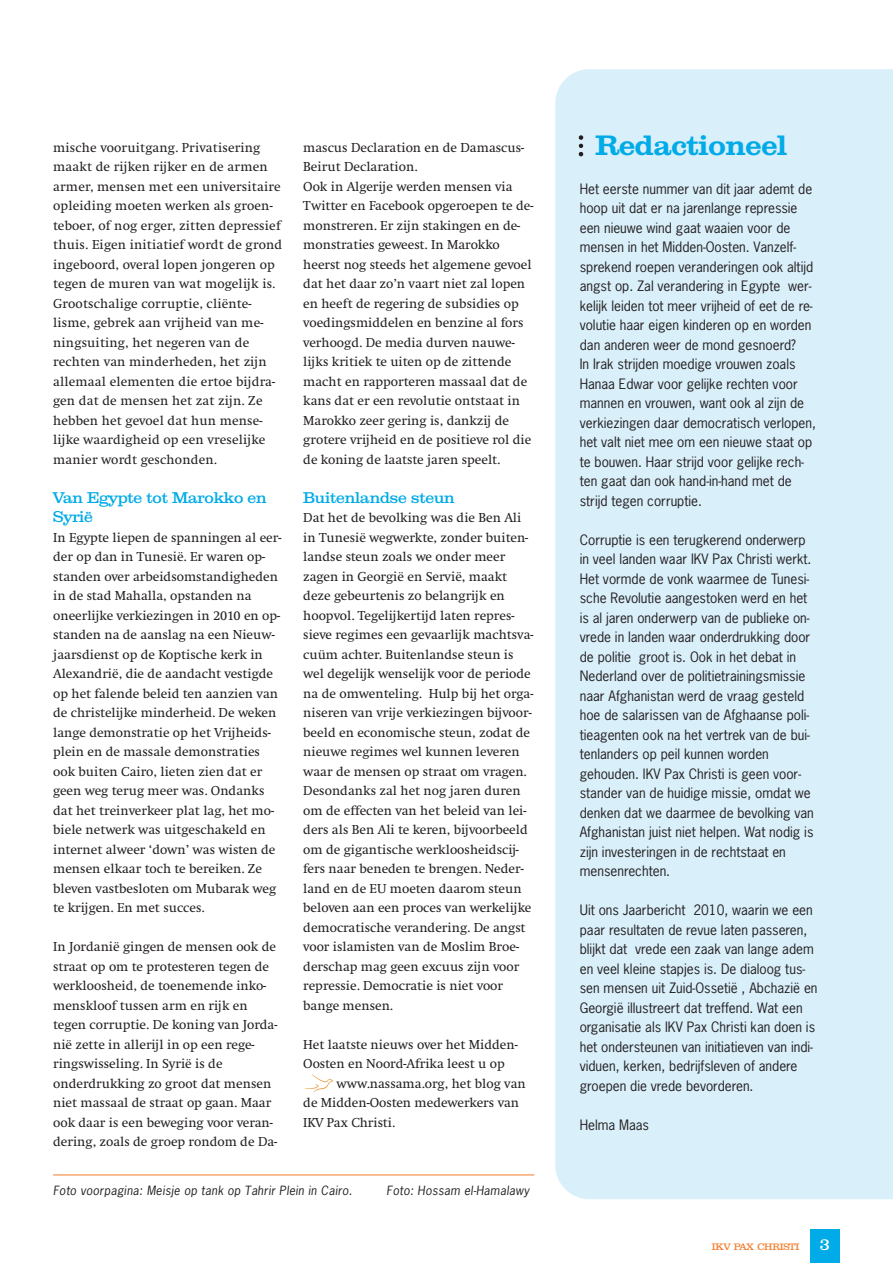
<style>
.page{position:relative;width:893px;height:1263px;background:#fff}
.page>*{position:absolute;margin:0;border:0;box-sizing:border-box;transform-origin:0 0}
.t1{font:600 27px "Clarendon";color:#00abe7}
.t2{font:15px/19.5px "Clarendon";color:#00abe7}
.t3{font:15px "Clarendon";color:#fff}
.t4{font:13.5px/19.5px "Swift";color:#231f20}
.t5{font:13.5px/19.5px "News Gothic";color:#231f20}
.t6{font:italic 12px "News Gothic";letter-spacing:.025em;color:#231f20}
.t7{font:9px "Clarendon";color:#f47b2a}
</style>
<div class="page">
<div style="left:810px;top:1229px;width:30px;height:34px;background:#00abe7"></div>
<svg style="left:305px;top:1074px;width:29px;height:18px"></svg>
<div style="left:555px;top:69px;width:338px;height:1130px;background:#d9effa"></div>
<svg style="left:579px;top:135px;width:4px;height:21px"></svg>
<hr style="left:53px;top:1174px;width:481px;height:1px;background:#f47b2a">
<p class="t4" style="left:53px;top:137px;width:231px">mische vooruitgang. Privatisering maakt de rijken rijker en de armen armer, mensen met een universitaire opleiding moeten werken als groen&shy;teboer, of nog erger, zitten depressief thuis. Eigen initiatief wordt de grond ingeboord, overal lopen jongeren op tegen de muren van wat mogelijk is.<br>Grootschalige corruptie, cliënte&shy;lisme, gebrek aan vrijheid van me&shy;ningsuiting, het negeren van de rechten van minderheden, het zijn allemaal elementen die ertoe bijdra&shy;gen dat de mensen het zat zijn. Ze hebben het gevoel dat hun mense&shy;lijke waardigheid op een vreselijke manier wordt geschonden.</p>
<p class="t2" style="left:53px;top:488px;width:215px">Van Egypte tot Marokko en<br>Syrië</p>
<p class="t4" style="left:53px;top:527px;width:230px">In Egypte liepen de spanningen al eer&shy;der op dan in Tunesië. Er waren op&shy;standen over arbeidsomstandigheden in de stad Mahalla, opstanden na oneerlijke verkiezingen in 2010 en op&shy;standen na de aanslag na een Nieuw&shy;jaarsdienst op de Koptische kerk in Alexandrië, die de aandacht vestigde op het falende beleid ten aanzien van de christelijke minderheid. De weken lange demonstratie op het Vrijheids&shy;plein en de massale demonstraties ook buiten Cairo, lieten zien dat er geen weg terug meer was. Ondanks dat het treinverkeer plat lag, het mo&shy;biele netwerk was uitgeschakeld en internet alweer ‘down’ was wisten de mensen elkaar toch te bereiken. Ze bleven vastbesloten om Mubarak weg te krijgen. En met succes.</p>
<p class="t4" style="left:53px;top:937px;width:226px">In Jordanië gingen de mensen ook de straat op om te protesteren tegen de werkloosheid, de toenemende inko&shy;menskloof tussen arm en rijk en tegen corruptie. De koning van Jorda&shy;nië zette in allerijl in op een rege&shy;ringswisseling. In Syrië is de onderdrukking zo groot dat mensen niet massaal de straat op gaan. Maar ook daar is een beweging voor veran&shy;dering, zoals de groep rondom de Da-</p>
<p class="t4" style="left:303px;top:137px;width:232px">mascus Declaration en de Damascus-Beirut Declaration.<br>Ook in Algerije werden mensen via Twitter en Facebook opgeroepen te de&shy;monstreren. Er zijn stakingen en de&shy;monstraties geweest. In Marokko heerst nog steeds het algemene gevoel dat het daar zo’n vaart niet zal lopen en heeft de regering de subsidies op voedingsmiddelen en benzine al fors verhoogd. De media durven nauwe&shy;lijks kritiek te uiten op de zittende macht en rapporteren massaal dat de kans dat er een revolutie ontstaat in Marokko zeer gering is, dankzij de grotere vrijheid en de positieve rol die de koning de laatste jaren speelt.</p>
<p class="t2" style="left:303px;top:488px;width:153px">Buitenlandse steun</p>
<p class="t4" style="left:303px;top:508px;width:232px">Dat het de bevolking was die Ben Ali in Tunesië wegwerkte, zonder buiten&shy;landse steun zoals we onder meer zagen in Georgië en Servië, maakt deze gebeurtenis zo belangrijk en hoopvol. Tegelijkertijd laten repres&shy;sieve regimes een gevaarlijk machtsva&shy;cuüm achter. Buitenlandse steun is wel degelijk wenselijk voor de periode na de omwenteling. Hulp bij het orga&shy;niseren van vrije verkiezingen bijvoor&shy;beeld en economische steun, zodat de nieuwe regimes wel kunnen leveren waar de mensen op straat om vragen.<br>Desondanks zal het nog jaren duren om de effecten van het beleid van lei&shy;ders als Ben Ali te keren, bijvoorbeeld om de gigantische werkloosheidscij&shy;fers naar beneden te brengen. Neder&shy;land en de EU moeten daarom steun beloven aan een proces van werkelijke democratische verandering. De angst voor islamisten van de Moslim Broe&shy;derschap mag geen excuus zijn voor repressie. Democratie is niet voor bange mensen.</p>
<p class="t4" style="left:303px;top:1034px;width:216px">Het laatste nieuws over het Midden-</p>
<p class="t4" style="left:303px;top:1054px;width:203px">Oosten en Noord-Afrika leest u op</p>
<p class="t4" style="left:337px;top:1073px;width:191px">www.nassama.org, het blog van</p>
<p class="t4" style="left:303px;top:1093px;width:217px">de Midden-Oosten medewerkers van</p>
<p class="t4" style="left:303px;top:1112px;width:94px">IKV Pax Christi.</p>
<p class="t6" style="left:53px;top:1183px;width:301px">Foto voorpagina: Meisje op tank op Tahrir Plein in Cairo.</p>
<p class="t6" style="left:386px;top:1183px;width:144px">Foto: Hossam el-Hamalawy</p>
<h1 class="t1" style="left:595px;top:129px;width:193px">Redactioneel</h1>
<p class="t5" style="left:580px;top:179px;width:238px">Het eerste nummer van dit jaar ademt de hoop uit dat er na jarenlange repressie een nieuwe wind gaat waaien voor de mensen in het Midden-Oosten. Vanzelf&shy;sprekend roepen veranderingen ook altijd angst op. Zal verandering in Egypte wer&shy;kelijk leiden tot meer vrijheid of eet de re&shy;volutie haar eigen kinderen op en worden dan anderen weer de mond gesnoerd?<br>In Irak strijden moedige vrouwen zoals Hanaa Edwar voor gelijke rechten voor mannen en vrouwen, want ook al zijn de verkiezingen daar democratisch verlopen, het valt niet mee om een nieuwe staat op te bouwen. Haar strijd voor gelijke rech&shy;ten gaat dan ook hand-in-hand met de strijd tegen corruptie.</p>
<p class="t5" style="left:580px;top:530px;width:236px">Corruptie is een terugkerend onderwerp in veel landen waar IKV Pax Christi werkt.<br>Het vormde de vonk waarmee de Tunesi&shy;sche Revolutie aangestoken werd en het is al jaren onderwerp van de publieke on&shy;vrede in landen waar onderdrukking door de politie groot is. Ook in het debat in Nederland over de politietrainingsmissie naar Afghanistan werd de vraag gesteld hoe de salarissen van de Afghaanse poli&shy;tieagenten ook na het vertrek van de bui&shy;tenlanders op peil kunnen worden gehouden. IKV Pax Christi is geen voor&shy;stander van de huidige missie, omdat we denken dat we daarmee de bevolking van Afghanistan juist niet helpen. Wat nodig is zijn investeringen in de rechtstaat en mensenrechten.</p>
<p class="t5" style="left:580px;top:901px;width:239px">Uit ons Jaarbericht 2010, waarin we een paar resultaten de revue laten passeren, blijkt dat vrede een zaak van lange adem en veel kleine stapjes is. De dialoog tus&shy;sen mensen uit Zuid-Ossetië , Abchazië en Georgië illustreert dat treffend. Wat een organisatie als IKV Pax Christi kan doen is het ondersteunen van initiatieven van indi&shy;viduen, kerken, bedrijfsleven of andere groepen die vrede bevorderen.</p>
<p class="t5" style="left:580px;top:1115px;width:71px">Helma Maas</p>
<p class="t7" style="left:712px;top:1242px;width:89px">IKV PAX CHRISTI</p>
<p class="t3" style="left:820px;top:1236px;width:11px">3</p>
</div>
